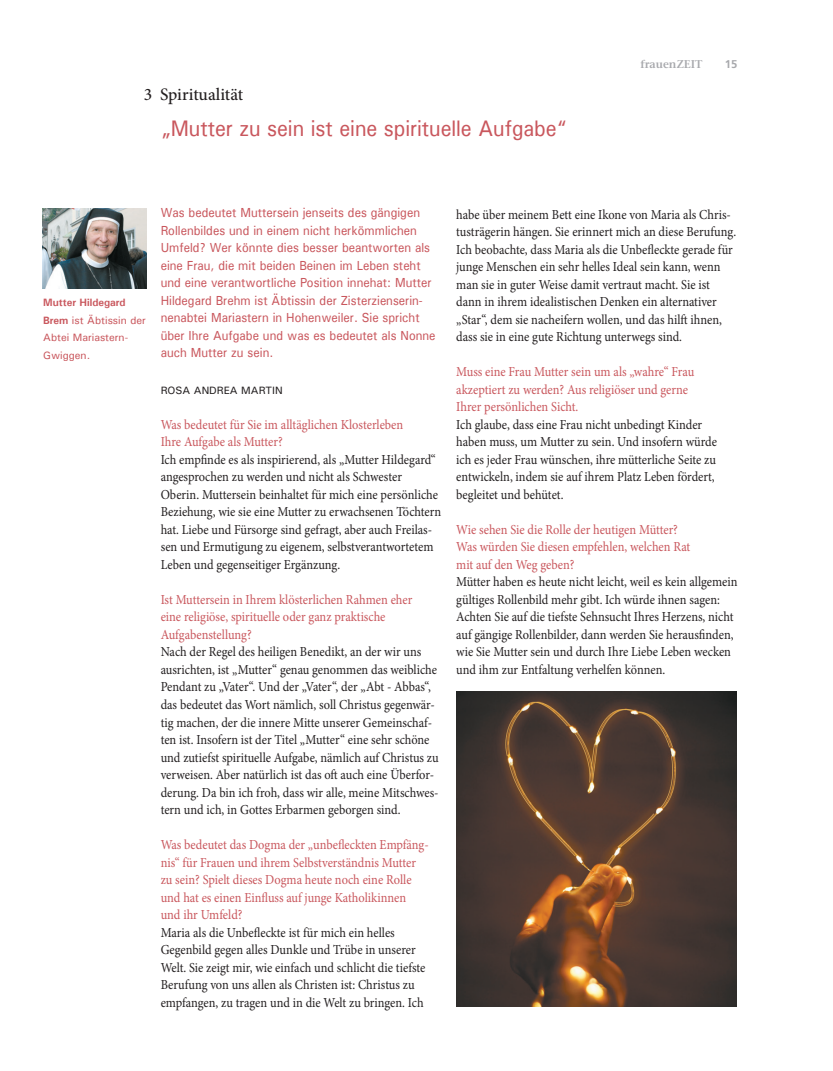
<style>
.page{position:relative;width:833px;height:1071px;background:#fff}
.page>*{position:absolute;margin:0;border:0;box-sizing:border-box;transform-origin:0 0}
.t1{font:500 22.5px "Univers";letter-spacing:-.005em;color:#c9575d;scale:.9 1}
.t2{font:500 17.5px "Minion Pro";letter-spacing:-.005em;color:#231f20}
.t3{font:13.75px/17.5px "Minion Pro";color:#231f20;scale:.9 1}
.t4{font:13.75px/17.5px "Minion Pro";color:#c9575d;scale:.9 1}
.t5{font:500 13.12px/17.5px "Univers";color:#c9575d;scale:.9 1}
.t6{font:600 11.25px "Stone Serif Std";color:#a8a9ad}
.t7{font:700 11.25px "Frutiger LT Std";color:#a8a9ad}
.t8{font:500 10.62px/17.5px "Univers";color:#c9575d}
.t9{font:500 10.62px "Univers";color:#231f20}
.s1{font-weight:700}
</style>
<div class="page">
<img style="left:43px;top:208px;width:103px;height:80px">
<img style="left:456px;top:691px;width:281px;height:315px">
<p class="t2" style="left:144px;top:83px;width:101px">3 Spiritualität</p>
<h1 class="t1" style="left:161px;top:114px;width:452px">„Mutter zu sein ist eine spirituelle Aufgabe“</h1>
<p class="t6" style="left:640px;top:57px;width:64px">frauenZEIT</p>
<p class="t7" style="left:724px;top:57px;width:14px">15</p>
<p class="t8" style="left:43px;top:293px;width:104px"><span class="s1">Mutter Hildegard<br>Brem</span> ist Äbtissin der<br>Abtei Mariastern-<br>Gwiggen.</p>
<p class="t5" style="left:161px;top:203px;width:307px">Was bedeutet Muttersein jenseits des gängigen Rollenbildes und in einem nicht herkömmlichen Umfeld? Wer könnte dies besser beantworten als eine Frau, die mit beiden Beinen im Leben steht und eine verantwortliche Position innehat: Mutter Hildegard Brehm ist Äbtissin der Zisterzienserin&shy;nenabtei Mariastern in Hohenweiler. Sie spricht über Ihre Aufgabe und was es bedeutet als Nonne auch Mutter zu sein.</p>
<p class="t9" style="left:161px;top:383px;width:124px">ROSA ANDREA MARTIN</p>
<p class="t4" style="left:161px;top:415px;width:271px">Was bedeutet für Sie im alltäglichen Klosterleben<br>Ihre Aufgabe als Mutter?</p>
<p class="t3" style="left:161px;top:450px;width:313px">Ich empfinde es als inspirierend, als „Mutter Hildegard“ angesprochen zu werden und nicht als Schwester Oberin. Muttersein beinhaltet für mich eine persönliche Beziehung, wie sie eine Mutter zu erwachsenen Töchtern hat. Liebe und Fürsorge sind gefragt, aber auch Freilas&shy;sen und Ermutigung zu eigenem, selbstverantwortetem Leben und gegenseitiger Ergänzung.</p>
<p class="t4" style="left:161px;top:590px;width:281px">Ist Muttersein in Ihrem klösterlichen Rahmen eher eine religiöse, spirituelle oder ganz praktische<br>Aufgabenstellung?</p>
<p class="t3" style="left:161px;top:643px;width:310px">Nach der Regel des heiligen Benedikt, an der wir uns ausrichten, ist „Mutter“ genau genommen das weibliche Pendant zu „Vater“. Und der „Vater“, der „Abt - Abbas“, das bedeutet das Wort nämlich, soll Christus gegenwär&shy;tig machen, der die innere Mitte unserer Gemeinschaf&shy;ten ist. Insofern ist der Titel „Mutter“ eine sehr schöne und zutiefst spirituelle Aufgabe, nämlich auf Christus zu verweisen. Aber natürlich ist das oft auch eine Überfor&shy;derung. Da bin ich froh, dass wir alle, meine Mitschwes&shy;tern und ich, in Gottes Erbarmen geborgen sind.</p>
<p class="t4" style="left:161px;top:835px;width:299px">Was bedeutet das Dogma der „unbefleckten Empfäng&shy;nis“ für Frauen und ihrem Selbstverständnis Mutter zu sein? Spielt dieses Dogma heute noch eine Rolle und hat es einen Einfluss auf junge Katholikinnen und ihr Umfeld?</p>
<p class="t3" style="left:161px;top:923px;width:296px">Maria als die Unbefleckte ist für mich ein helles Gegenbild gegen alles Dunkle und Trübe in unserer Welt. Sie zeigt mir, wie einfach und schlicht die tiefste Berufung von uns allen als Christen ist: Christus zu empfangen, zu tragen und in die Welt zu bringen. Ich</p>
<p class="t3" style="left:456px;top:205px;width:312px">habe über meinem Bett eine Ikone von Maria als Chris&shy;tusträgerin hängen. Sie erinnert mich an diese Berufung.<br>Ich beobachte, dass Maria als die Unbefleckte gerade für junge Menschen ein sehr helles Ideal sein kann, wenn man sie in guter Weise damit vertraut macht. Sie ist dann in ihrem idealistischen Denken ein alternativer „Star“, dem sie nacheifern wollen, und das hilft ihnen, dass sie in eine gute Richtung unterwegs sind.</p>
<p class="t4" style="left:456px;top:363px;width:266px">Muss eine Frau Mutter sein um als „wahre“ Frau akzeptiert zu werden? Aus religiöser und gerne<br>Ihrer persönlichen Sicht.</p>
<p class="t3" style="left:456px;top:415px;width:291px">Ich glaube, dass eine Frau nicht unbedingt Kinder haben muss, um Mutter zu sein. Und insofern würde ich es jeder Frau wünschen, ihre mütterliche Seite zu entwickeln, indem sie auf ihrem Platz Leben fördert, begleitet und behütet.</p>
<p class="t4" style="left:456px;top:520px;width:262px">Wie sehen Sie die Rolle der heutigen Mütter?<br>Was würden Sie diesen empfehlen, welchen Rat mit auf den Weg geben?</p>
<p class="t3" style="left:456px;top:573px;width:314px">Mütter haben es heute nicht leicht, weil es kein allgemein gültiges Rollenbild mehr gibt. Ich würde ihnen sagen:<br>Achten Sie auf die tiefste Sehnsucht Ihres Herzens, nicht auf gängige Rollenbilder, dann werden Sie herausfinden, wie Sie Mutter sein und durch Ihre Liebe Leben wecken und ihm zur Entfaltung verhelfen können.</p>
</div>
